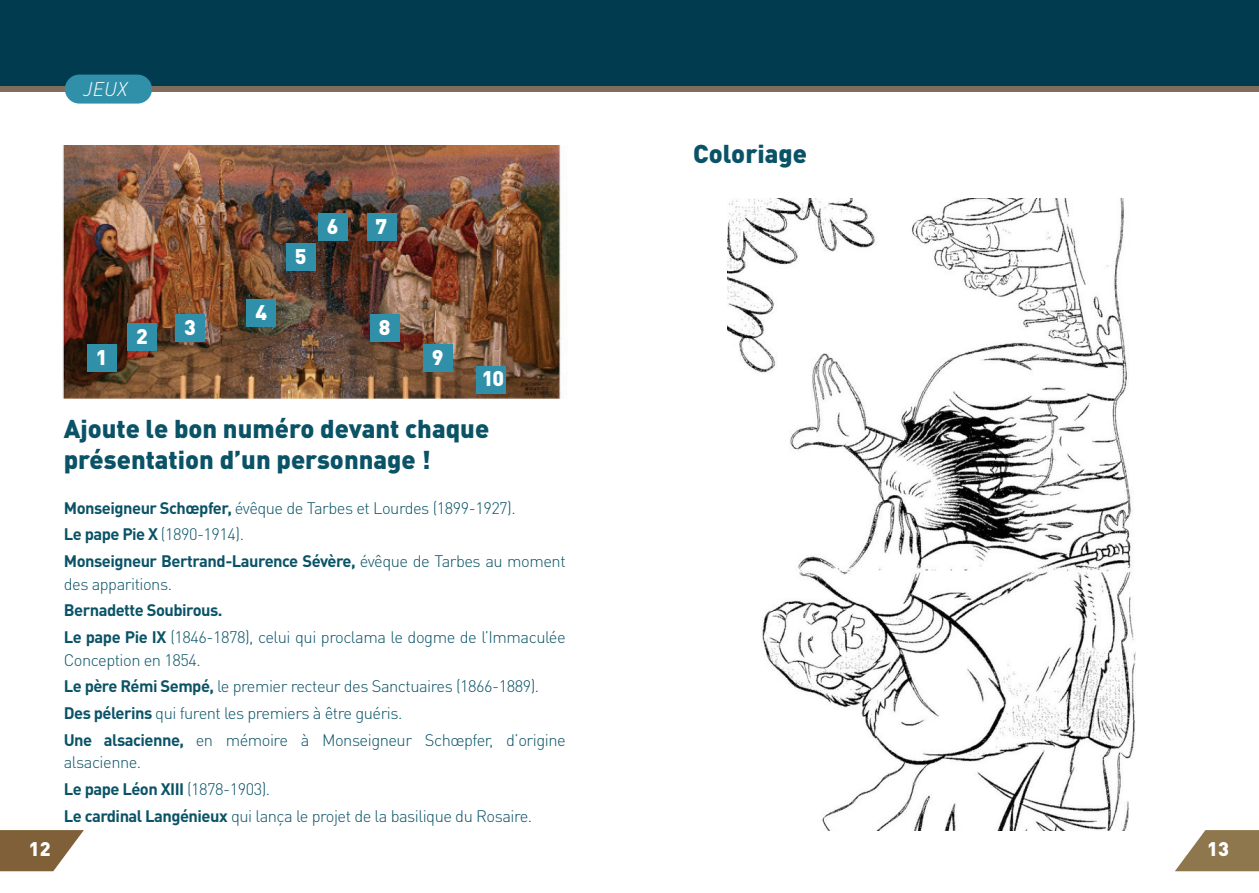
<style>
.page{position:relative;width:1259px;height:893px;background:#fff}
.page>*{position:absolute;margin:0;border:0;box-sizing:border-box;transform-origin:0 0}
.t1{font:900 25.5px/30.6px "DIN Pro";color:#0a5367}
.t2{font:900 21px "DIN Pro";color:#fff}
.t3{font:900 19.5px "DIN Pro";color:#fff}
.t4{font:italic 300 19.5px "DIN Pro";color:#fff}
.t5{font:300 16.5px/26.7px "DIN Pro";letter-spacing:-.03em;color:#0a5367}
.s1{font-weight:700}
</style>
<div class="page">
<svg style="left:1175px;top:830px;width:84px;height:41px"></svg>
<svg style="left:0;top:830px;width:84px;height:41px"></svg>
<div style="left:0;top:0;width:1259px;height:86px;background:#013b4f"></div>
<div style="left:0;top:86px;width:1259px;height:6px;background:#806d5c"></div>
<div style="left:65px;top:75px;width:87px;height:29px;background:#3090a9;border-radius:14px"></div>
<img style="left:62px;top:145px;width:499px;height:254px">
<div style="left:87px;top:344px;width:30px;height:28px;background:#3090a9"></div>
<div style="left:128px;top:323px;width:29px;height:28px;background:#3090a9"></div>
<div style="left:175px;top:314px;width:30px;height:28px;background:#3090a9"></div>
<div style="left:247px;top:299px;width:29px;height:28px;background:#3090a9"></div>
<div style="left:286px;top:243px;width:30px;height:28px;background:#3090a9"></div>
<div style="left:318px;top:213px;width:29px;height:28px;background:#3090a9"></div>
<div style="left:367px;top:213px;width:29px;height:28px;background:#3090a9"></div>
<div style="left:370px;top:314px;width:29px;height:28px;background:#3090a9"></div>
<div style="left:423px;top:344px;width:30px;height:28px;background:#3090a9"></div>
<div style="left:476px;top:366px;width:30px;height:27px;background:#3090a9"></div>
<img style="left:727px;top:199px;width:408px;height:631px">
<p class="t4" style="left:83px;top:74px;width:46px">JEUX</p>
<p class="t2" style="left:96px;top:339px;width:13px">1</p>
<p class="t2" style="left:136px;top:318px;width:13px">2</p>
<p class="t2" style="left:184px;top:309px;width:13px">3</p>
<p class="t2" style="left:255px;top:294px;width:13px">4</p>
<p class="t2" style="left:295px;top:238px;width:13px">5</p>
<p class="t2" style="left:327px;top:208px;width:13px">6</p>
<p class="t2" style="left:375px;top:208px;width:13px">7</p>
<p class="t2" style="left:379px;top:309px;width:13px">8</p>
<p class="t2" style="left:432px;top:339px;width:13px">9</p>
<p class="t2" style="left:482px;top:361px;width:24px">10</p>
<h1 class="t1" style="left:64px;top:410px;width:427px">Ajoute le bon numéro devant chaque présentation d’un personnage !</h1>
<p class="t5" style="left:64px;top:494px;width:503px"><span class="s1">Monseigneur Schœpfer,</span> évêque de Tarbes et Lourdes (1899-1927).<br><span class="s1">Le pape Pie X</span> (1890-1914).<br><span class="s1">Monseigneur Bertrand-Laurence Sévère,</span> évêque de Tarbes au moment</p>
<p class="t5" style="left:64px;top:570px;width:110px">des apparitions.</p>
<p class="t5" style="left:64px;top:596px;width:503px"><span class="s1">Bernadette Soubirous.<br>Le pape Pie IX</span> (1846-1878), celui qui proclama le dogme de l’Immaculée</p>
<p class="t5" style="left:64px;top:646px;width:503px">Conception en 1854.<br><span class="s1">Le père Rémi Sempé,</span> le premier recteur des Sanctuaires (1866-1889).<br><span class="s1">Des pélerins</span> qui furent les premiers à être guéris.<br><span class="s1">Une alsacienne,</span> en mémoire à Monseigneur Schœpfer, d’origine</p>
<p class="t5" style="left:64px;top:748px;width:470px">alsacienne.<br><span class="s1">Le pape Léon XIII</span> (1878-1903).<br><span class="s1">Le cardinal Langénieux</span> qui lança le projet de la basilique du Rosaire.</p>
<h1 class="t1" style="left:693px;top:135px;width:115px">Coloriage</h1>
<p class="t3" style="left:29px;top:832px;width:23px">12</p>
<p class="t3" style="left:1207px;top:832px;width:23px">13</p>
</div>
